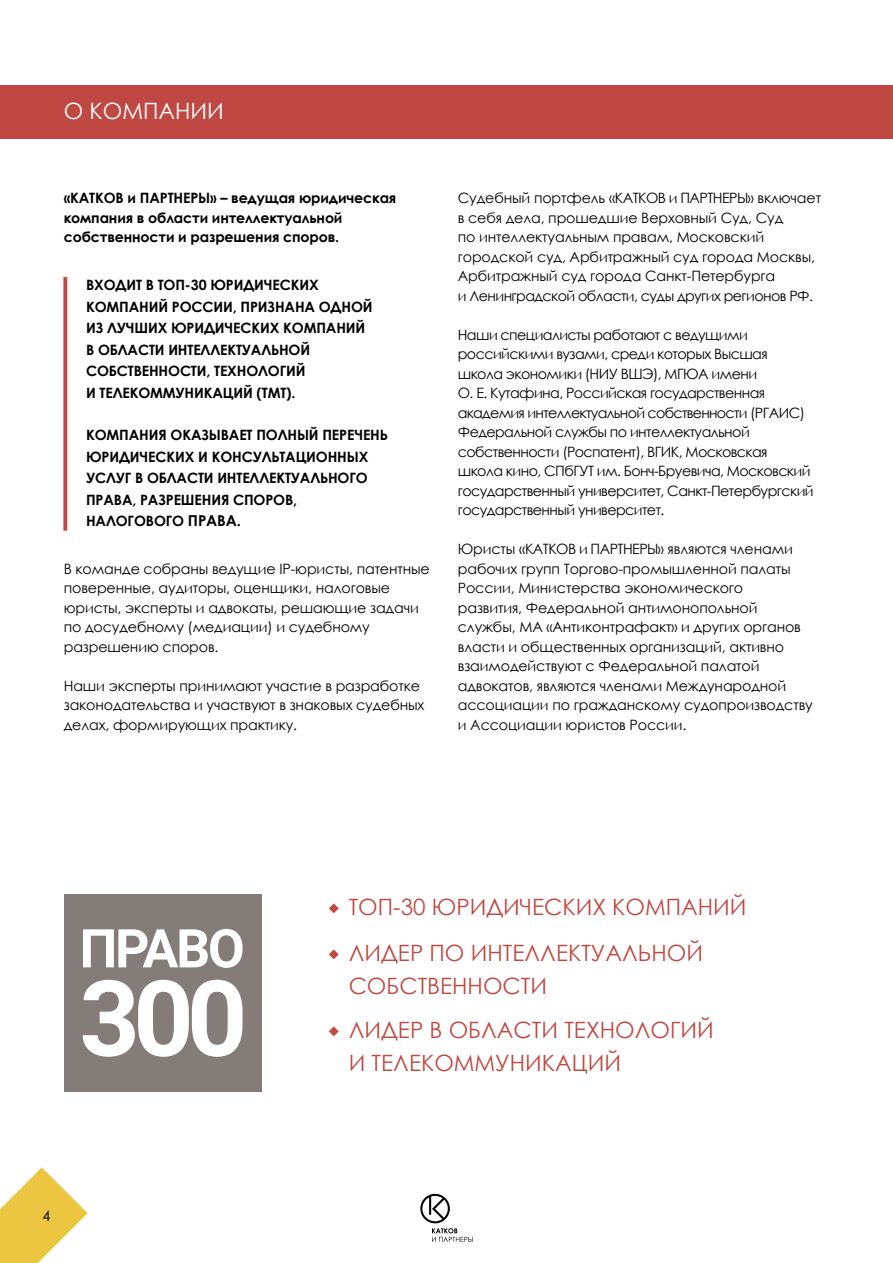
<style>
.page{position:relative;width:893px;height:1263px;background:#fff}
.page>*{position:absolute;margin:0;border:0;box-sizing:border-box;transform-origin:0 0}
.t1{font:22.5px/45.9px "Century Gothic";color:#bf4843}
.t2{font:22.5px "Century Gothic";color:#fff}
.t3{font:14.25px/19.5px "Century Gothic";letter-spacing:-.01em;color:#000}
.t4{font:700 14.25px/21.5px "Century Gothic";letter-spacing:-.01em;color:#000}
.t5{font:14.25px/19.5px "Century Gothic";letter-spacing:-.04em;color:#000}
.s1{font-size:15px}
</style>
<div class="page">
<svg style="left:0;top:1167px;width:88px;height:96px"></svg>
<svg style="left:420px;top:1194px;width:53px;height:48px"></svg>
<div style="left:0;top:85px;width:893px;height:53px;background:#bf4843"></div>
<svg style="left:63px;top:277px;width:5px;height:254px"></svg>
<div style="left:64px;top:894px;width:198px;height:198px;background:#847c79"></div>
<svg style="left:83px;top:929px;width:160px;height:39px"></svg>
<svg style="left:83px;top:980px;width:160px;height:77px"></svg>
<h1 class="t2" style="left:64px;top:95px;width:161px">О КОМПАНИИ</h1>
<p class="t4" style="left:64px;top:188px;width:334px;line-height:19.5px">«КАТКОВ и ПАРТНЕРЫ» – ведущая юридическая компания в области интеллектуальной собственности и разрешения споров.</p>
<p class="t4" style="left:86px;top:274px;width:288px">ВХОДИТ В ТОП-30 ЮРИДИЧЕСКИХ<br>КОМПАНИЙ РОССИИ, ПРИЗНАНА ОДНОЙ<br>ИЗ ЛУЧШИХ ЮРИДИЧЕСКИХ КОМПАНИЙ<br>В ОБЛАСТИ ИНТЕЛЛЕКТУАЛЬНОЙ<br>СОБСТВЕННОСТИ, ТЕХНОЛОГИЙ<br>И ТЕЛЕКОММУНИКАЦИЙ (ТМТ).</p>
<p class="t4" style="left:86px;top:424px;width:303px">КОМПАНИЯ ОКАЗЫВАЕТ ПОЛНЫЙ ПЕРЕЧЕНЬ<br>ЮРИДИЧЕСКИХ И КОНСУЛЬТАЦИОННЫХ<br>УСЛУГ В ОБЛАСТИ ИНТЕЛЛЕКТУАЛЬНОГО<br>ПРАВА, РАЗРЕШЕНИЯ СПОРОВ,<br>НАЛОГОВОГО <span class="s1">ПРАВА.</span></p>
<p class="t3" style="left:64px;top:558px;width:368px">В команде собраны ведущие IP-юристы, патентные поверенные, аудиторы, оценщики, налоговые юристы, эксперты и адвокаты, решающие задачи по досудебному (медиации) и судебному разрешению споров.</p>
<p class="t3" style="left:64px;top:675px;width:362px">Наши эксперты принимают участие в разработке законодательства и участвуют в знаковых судебных делах, формирующих практику.</p>
<p class="t3" style="left:458px;top:188px;width:365px">Судебный портфель «КАТКОВ и ПАРТНЕРЫ» включает в себя дела, прошедшие Верховный Суд, Суд<br>по интеллектуальным правам, Московский городской суд, Арбитражный суд города Москвы, Арбитражный суд города Санкт-Петербурга<br>и Ленинградской области, суды других регионов РФ.</p>
<p class="t5" style="left:458px;top:324px;width:357px">Наши специалисты работают с ведущими российскими вузами, среди которых Высшая школа экономики (НИУ ВШЭ), МГЮА имени<br>О. Е. Кутафина, Российская государственная академия интеллектуальной собственности (РГАИС)<br>Федеральной службы по интеллектуальной собственности (Роспатент), ВГИК, Московская школа кино, СПбГУТ им. Бонч-Бруевича, Московский государственный университет, Санкт-Петербургский государственный университет.</p>
<p class="t3" style="left:458px;top:539px;width:356px">Юристы «КАТКОВ и ПАРТНЕРЫ» являются членами рабочих групп Торгово-промышленной палаты России, Министерства экономического<br>развития, Федеральной антимонопольной службы, МА «Антиконтрафакт» и других органов власти и общественных организаций, активно взаимодействуют с Федеральной палатой адвокатов, являются членами Международной ассоциации по гражданскому судопроизводству и Ассоциации юристов России.</p>
<p class="t3" style="left:43px;top:1206px;width:9px">4</p>
<h1 class="t1" style="left:349px;top:884px;width:399px">ТОП-30 ЮРИДИЧЕСКИХ КОМПАНИЙ<br>ЛИДЕР ПО ИНТЕЛЛЕКТУАЛЬНОЙ</h1>
<h1 class="t1" style="left:349px;top:964px;width:366px;line-height:43.5px">СОБСТВЕННОСТИ<br>ЛИДЕР В ОБЛАСТИ ТЕХНОЛОГИЙ</h1>
<h1 class="t1" style="left:349px;top:1039px;width:274px">И ТЕЛЕКОММУНИКАЦИЙ</h1>
</div>
